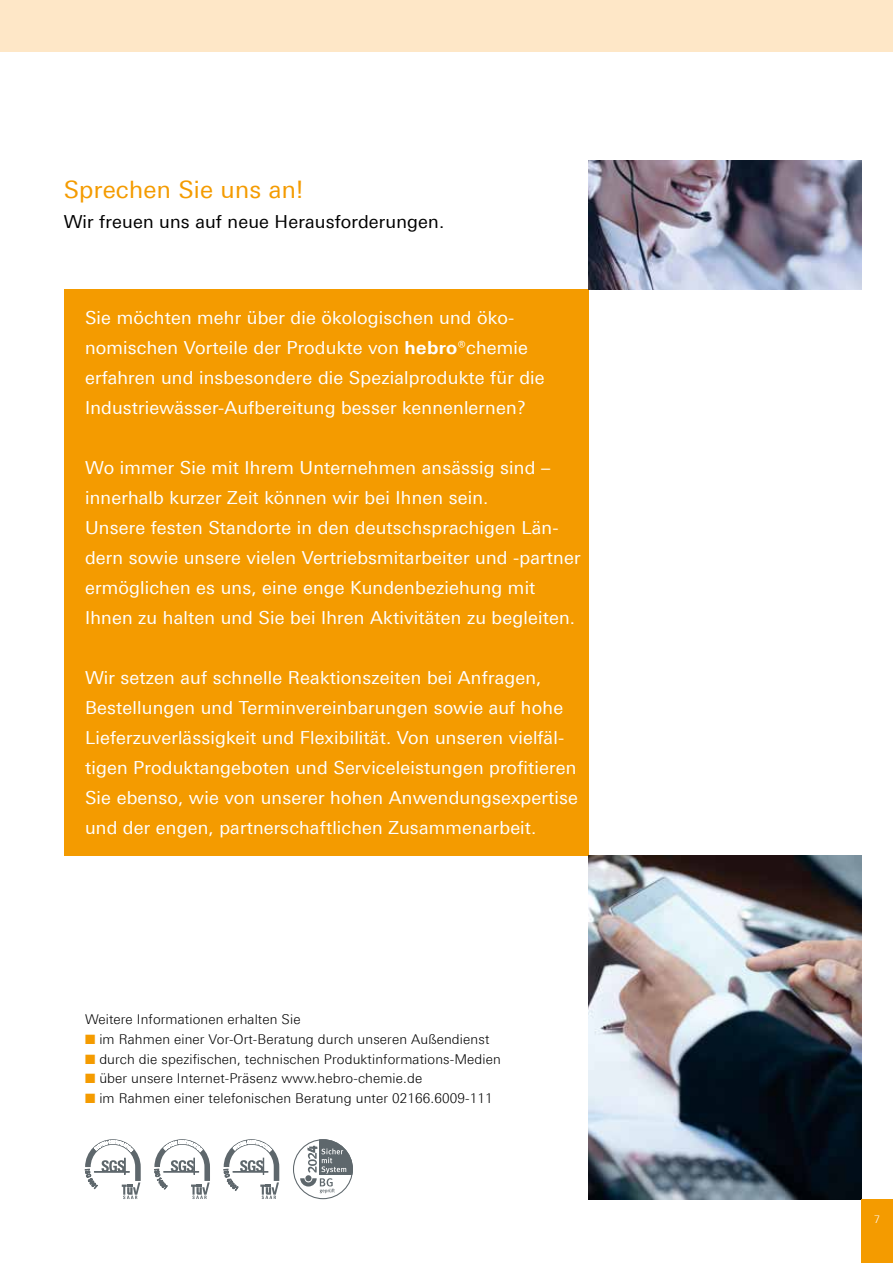
<style>
.page{position:relative;width:893px;height:1263px;background:#fff}
.page>*{position:absolute;margin:0;border:0;box-sizing:border-box;transform-origin:0 0}
.t1{font:24px "LT Univers Basic";letter-spacing:.01em;color:#f49b00}
.t2{font:18px/30px "LT Univers Basic";letter-spacing:.01em;color:#fff}
.t3{font:18px "LT Univers Basic";letter-spacing:.01em;color:#000}
.t4{font:300 13.5px "LT Univers Basic";letter-spacing:.01em;color:#000}
.t5{font:300 10.5px "LT Univers Basic";color:#fff}
.s1{font-weight:700}
.s2{color:#f49b00}
</style>
<div class="page">
<div style="left:0;top:0;width:893px;height:51px;background:#fee7c7"></div>
<div style="left:64px;top:290px;width:524px;height:566px;background:#f49b00"></div>
<img style="left:588px;top:160px;width:273px;height:129px">
<img style="left:588px;top:856px;width:273px;height:343px">
<div style="left:861px;top:1199px;width:32px;height:64px;background:#f49b00"></div>
<svg style="left:85px;top:1139px;width:56px;height:60px"></svg>
<svg style="left:224px;top:1139px;width:55px;height:60px"></svg>
<svg style="left:154px;top:1139px;width:56px;height:60px"></svg>
<svg style="left:320px;top:1139px;width:33px;height:36px"></svg>
<div style="left:293px;top:1139px;width:60px;height:60px;border:1px solid #5e676c;border-radius:50%"></div>
<svg style="left:300px;top:1146px;width:46px;height:47px"></svg>
<h1 class="t1" style="left:64px;top:176px;width:241px">Sprechen Sie uns an!</h1>
<p class="t3" style="left:64px;top:212px;width:382px">Wir freuen uns auf neue Herausforderungen.</p>
<p class="t2" style="left:85px;top:303px;width:461px">Sie möchten mehr über die ökologischen und öko&shy;nomischen Vorteile der Produkte von <span class="s1">hebro</span>®chemie erfahren und insbesondere die Spezialprodukte für die Industriewässer-Aufbereitung besser kennenlernen?</p>
<p class="t2" style="left:85px;top:453px;width:497px">Wo immer Sie mit Ihrem Unternehmen ansässig sind – innerhalb kurzer Zeit können wir bei Ihnen sein.<br>Unsere festen Standorte in den deutschsprachigen Län&shy;dern sowie unsere vielen Vertriebsmitarbeiter und -partner ermöglichen es uns, eine enge Kundenbeziehung mit Ihnen zu halten und Sie bei Ihren Aktivitäten zu begleiten.</p>
<p class="t2" style="left:85px;top:663px;width:494px">Wir setzen auf schnelle Reaktionszeiten bei Anfragen, Bestellungen und Terminvereinbarungen sowie auf hohe Lieferzuverlässigkeit und Flexibilität. Von unseren vielfäl&shy;tigen Produktangeboten und Serviceleistungen profitieren Sie ebenso, wie von unserer hohen Anwendungsexpertise und der engen, partnerschaftlichen Zusammenarbeit.</p>
<p class="t4" style="left:85px;top:1011px;width:217px">Weitere Informationen erhalten Sie</p>
<p class="t4" style="left:85px;top:1031px;width:406px"><span class="s2">■</span> im Rahmen einer Vor-Ort-Beratung durch unseren Außendienst</p>
<p class="t4" style="left:85px;top:1051px;width:417px"><span class="s2">■</span> durch die spezifischen, technischen Produktinformations-Medien</p>
<p class="t4" style="left:85px;top:1070px;width:339px"><span class="s2">■</span> über unsere Internet-Präsenz www.hebro-chemie.de</p>
<p class="t4" style="left:85px;top:1090px;width:409px"><span class="s2">■</span> im Rahmen einer telefonischen Beratung unter 02166.6009-111</p>
<p class="t5" style="left:874px;top:1213px;width:7px">7</p>
</div>
